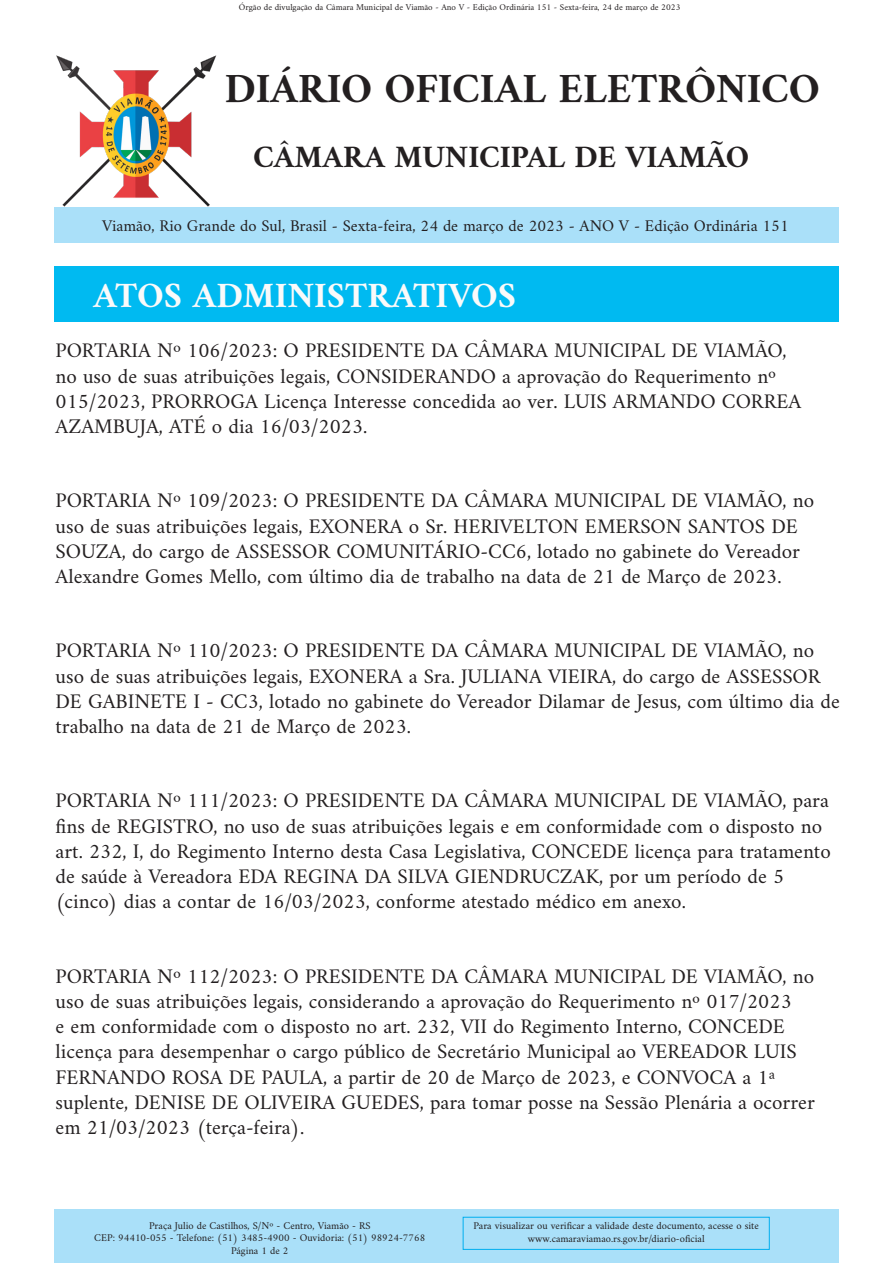
<style>
.page{position:relative;width:893px;height:1263px;background:#fff}
.page>*{position:absolute;margin:0;border:0;box-sizing:border-box;transform-origin:0 0}
.t1{font:700 42px "Amiri";color:#231f20}
.t2{font:700 36px "Amiri";color:#fafafa}
.t3{font:700 31.5px "Amiri";color:#231f20}
.t4{font:21px/25.2px "Amiri";color:#231f20}
.t5{font:16.5px "Amiri";color:#231f20}
.t6{font:10.5px "Amiri";color:#231f20}
.t7{font:9px "Amiri";color:#231f20}
</style>
<div class="page">
<div style="left:54px;top:207px;width:785px;height:36px;background:#aae0f9"></div>
<div style="left:54px;top:1209px;width:784px;height:53px;background:#aae0f9"></div>
<div style="left:463px;top:1217px;width:307px;height:33px;border:1px solid #00aeef"></div>
<div style="left:54px;top:266px;width:785px;height:56px;background:#00baf1"></div>
<img style="left:56px;top:55px;width:161px;height:152px">
<p class="t7" style="left:239px;top:2px;width:443px">Órgão de divulgação da Câmara Municipal de Viamão - Ano V - Edição Ordinária 151 - Sexta-feira, 24 de março de 2023</p>
<p class="t1" style="left:225px;top:63px;width:597px">DIÁRIO OFICIAL ELETRÔNICO</p>
<p class="t3" style="left:253px;top:138px;width:498px">CÂMARA MUNICIPAL DE VIAMÃO</p>
<p class="t5" style="left:102px;top:216px;width:688px">Viamão, Rio Grande do Sul, Brasil - Sexta-feira, 24 de março de 2023 - ANO V - Edição Ordinária 151</p>
<p class="t2" style="left:94px;top:273px;width:424px">ATOS ADMINISTRATIVOS</p>
<p class="t4" style="left:56px;top:338px;width:747px">PORTARIA Nº 106/2023: O PRESIDENTE DA CÂMARA MUNICIPAL DE VIAMÃO, no uso de suas atribuições legais, CONSIDERANDO a aprovação do Requerimento nº 015/2023, PRORROGA Licença Interesse concedida ao ver. LUIS ARMANDO CORREA AZAMBUJA, ATÉ o dia 16/03/2023.</p>
<p class="t4" style="left:56px;top:488px;width:760px">PORTARIA Nº 109/2023: O PRESIDENTE DA CÂMARA MUNICIPAL DE VIAMÃO, no uso de suas atribuições legais, EXONERA o Sr. HERIVELTON EMERSON SANTOS DE SOUZA, do cargo de ASSESSOR COMUNITÁRIO-CC6, lotado no gabinete do Vereador Alexandre Gomes Mello, com último dia de trabalho na data de 21 de Março de 2023.</p>
<p class="t4" style="left:56px;top:638px;width:786px">PORTARIA Nº 110/2023: O PRESIDENTE DA CÂMARA MUNICIPAL DE VIAMÃO, no uso de suas atribuições legais, EXONERA a Sra. JULIANA VIEIRA, do cargo de ASSESSOR DE GABINETE I - CC3, lotado no gabinete do Vereador Dilamar de Jesus, com último dia de trabalho na data de 21 de Março de 2023.</p>
<p class="t4" style="left:56px;top:788px;width:777px">PORTARIA Nº 111/2023: O PRESIDENTE DA CÂMARA MUNICIPAL DE VIAMÃO, para fins de REGISTRO, no uso de suas atribuições legais e em conformidade com o disposto no art. 232, I, do Regimento Interno desta Casa Legislativa, CONCEDE licença para tratamento de saúde à Vereadora EDA REGINA DA SILVA GIENDRUCZAK, por um período de 5 (cinco) dias a contar de 16/03/2023, conforme atestado médico em anexo.</p>
<p class="t4" style="left:56px;top:963px;width:761px">PORTARIA Nº 112/2023: O PRESIDENTE DA CÂMARA MUNICIPAL DE VIAMÃO, no uso de suas atribuições legais, considerando a aprovação do Requerimento nº 017/2023<br>e em conformidade com o disposto no art. 232, VII do Regimento Interno, CONCEDE licença para desempenhar o cargo público de Secretário Municipal ao VEREADOR LUIS FERNANDO ROSA DE PAULA, a partir de 20 de Março de 2023, e CONVOCA a 1ª suplente, DENISE DE OLIVEIRA GUEDES, para tomar posse na Sessão Plenária a ocorrer em 21/03/2023 (terça-feira).</p>
<p class="t6" style="left:149px;top:1219px;width:223px">Praça Julio de Castilhos, S/Nº - Centro, Viamão - RS</p>
<p class="t6" style="left:94px;top:1231px;width:332px">CEP: 94410-055 - Telefone: (51) 3485-4900 - Ouvidoria: (51) 98924-7768</p>
<p class="t6" style="left:231px;top:1244px;width:59px">Página 1 de 2</p>
<p class="t6" style="left:473px;top:1219px;width:287px">Para visualizar ou verificar a validade deste documento, acesse o site</p>
<p class="t6" style="left:528px;top:1232px;width:178px">www.camaraviamao.rs.gov.br/diario-oficial</p>
</div>
